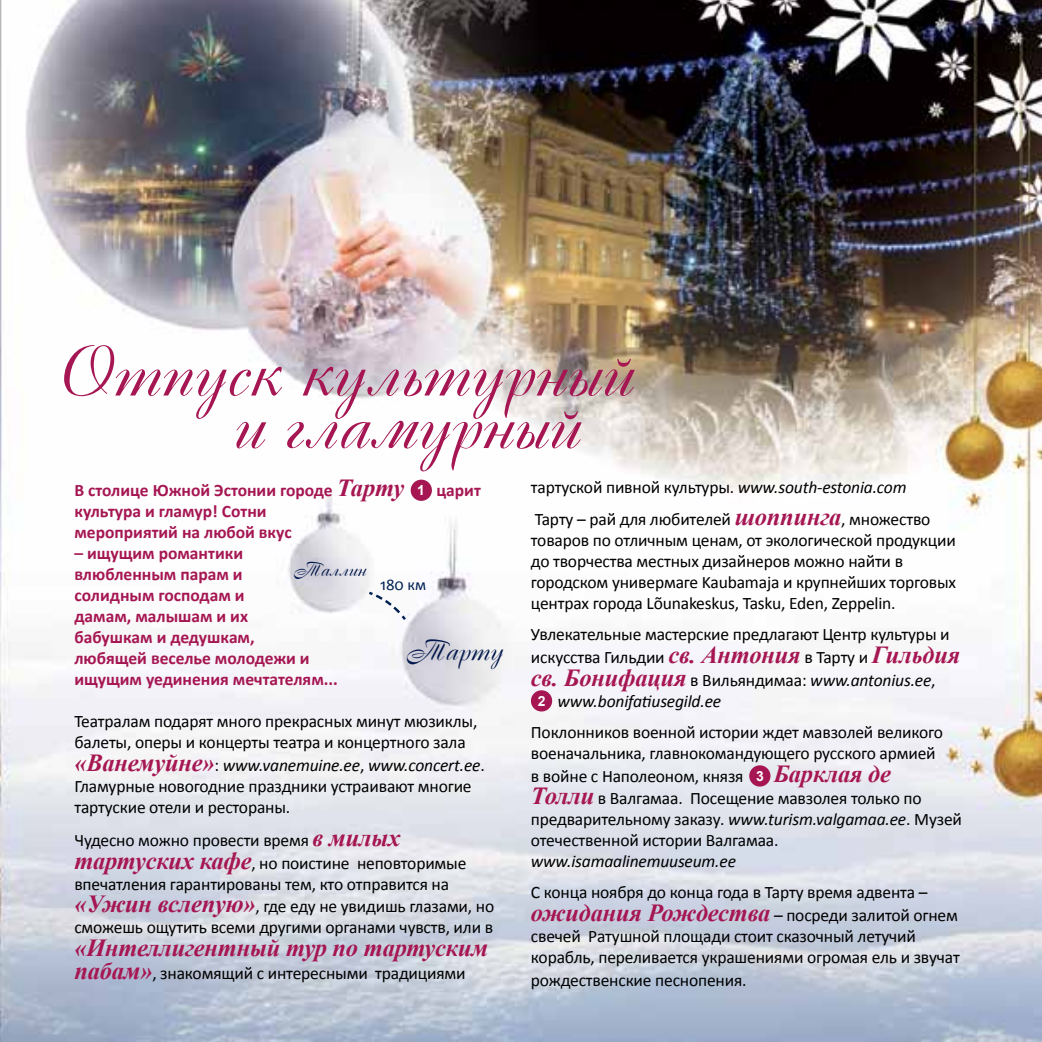
<style>
.page{position:relative;width:1042px;height:1042px;background:#fff}
.page>*{position:absolute;margin:0;border:0;box-sizing:border-box;transform-origin:0 0}
.t1{font:70px/52.5px "Cassandra";color:#a51652}
.t2{font:28px "Cassandra";color:#02184c}
.t3{font:italic 700 24.5px "Times New Roman";letter-spacing:-.01em;color:#a51652}
.t4{font:19.25px "Cassandra";color:#02184c}
.t5{font:17.5px/21px "Calibri";letter-spacing:-.01em;color:#000}
.t6{font:700 17.5px/21px "Calibri";color:#a51652}
.t7{font:italic 17.5px "Calibri";letter-spacing:-.01em;color:#000}
.t8{font:16.28px "Calibri";color:#002052}
.t9{font:700 14px "Arial";color:#fff}
.s1{font-family:"Times New Roman";font-style:italic;font-size:24.5px}
.s2{font-family:"Times New Roman";font-weight:700;font-style:italic;font-size:24.5px;color:#a51652}
.s3{font-style:italic}
</style>
<div class="page">
<img style="left:0;top:0;width:1042px;height:1042px">
<svg style="left:366px;top:590px;width:42px;height:33px"></svg>
<div style="left:411px;top:480px;width:21px;height:21px;background:#a51652;border-radius:50%"></div>
<div style="left:531px;top:690px;width:21px;height:21px;background:#a51652;border-radius:50%"></div>
<div style="left:749px;top:765px;width:21px;height:21px;background:#a51652;border-radius:50%"></div>
<h1 class="t1" style="left:232px;top:347px;width:402px;text-indent:-175px">Отпуск культурный и гламурный</h1>
<p class="t6" style="left:74px;top:479px;width:331px">В столице Южной Эстонии городе <span class="s1">Тарту</span></p>
<p class="t6" style="left:436px;top:479px;width:46px">царит</p>
<p class="t6" style="left:74px;top:500px;width:219px">культура и гламур! Сотни мероприятий на любой вкус</p>
<p class="t6" style="left:74px;top:542px;width:265px">– ищущим романтики влюбленным парам и<br>солидным господам и<br>дамам, малышам и их<br>бабушкам и дедушкам,<br>любящей веселье молодежи и ищущим уединения мечтателям...</p>
<p class="t5" style="left:74px;top:710px;width:404px">Театралам подарят много прекрасных минут мюзиклы, балеты, оперы и концерты театра и концертного зала</p>
<p class="t5" style="left:74px;top:754px;width:412px"><span class="s2">«Ванемуйне»</span>: <span class="s3">www.vanemuine.ee</span>, <span class="s3">www.concert.ee</span>.<br>Гламурные новогодние праздники устраивают многие тартуские отели и рестораны.</p>
<p class="t5" style="left:74px;top:828px;width:393px;line-height:22.8px">Чудесно можно провести время <span class="s2">в милых тартуских кафе</span>, но поистине неповторимые</p>
<p class="t5" style="left:74px;top:871px;width:421px;line-height:22.8px">впечатления гарантированы тем, кто отправится на <span class="s2">«Ужин вслепую»</span>, где еду не увидишь глазами, но</p>
<p class="t5" style="left:74px;top:916px;width:420px">сможешь ощутить всеми другими органами чувств, или в</p>
<h3 class="t3" style="left:74px;top:931px;width:415px">«Интеллигентный тур по тартуским</h3>
<p class="t5" style="left:74px;top:961px;width:393px"><span class="s2">пабам»</span>, знакомящий с интересными традициями</p>
<p class="t9" style="left:417px;top:481px;width:9px">1</p>
<p class="t4" style="left:294px;top:557px;width:74px">Таллин</p>
<p class="t8" style="left:380px;top:574px;width:47px">180 км</p>
<h2 class="t2" style="left:406px;top:632px;width:98px">Тарту</h2>
<p class="t5" style="left:531px;top:470px;width:401px;line-height:32.7px">тартуской пивной культуры. <span class="s3">www.south-estonia.com<br></span>Тарту – рай для любителей <span class="s2">шоппинга</span>, множество</p>
<p class="t5" style="left:531px;top:529px;width:427px">товаров по отличным ценам, от экологической продукции до творчества местных дизайнеров можно найти в городском универмаге Kaubamaja и крупнейших торговых центрах города Lõunakeskus, Tasku, Eden, Zeppelin.</p>
<p class="t5" style="left:531px;top:622px;width:431px;line-height:22.8px">Увлекательные мастерские предлагают Центр культуры и искусства Гильдии <span class="s2">св. Антония</span> в Тарту и <span class="s2">Гильдия св. Бонифация</span> в Вильяндимаа: <span class="s3">www.antonius.ee</span>,</p>
<p class="t7" style="left:557px;top:690px;width:165px">www.bonifatiusegild.ee</p>
<p class="t5" style="left:531px;top:721px;width:414px">Поклонников военной истории ждет мавзолей великого военачальника, главнокомандующего русского армией</p>
<p class="t5" style="left:531px;top:763px;width:392px;line-height:22.8px">в войне с Наполеоном, князя <span class="s2">Барклая де<br>Толли</span> в Валгамаа. Посещение мавзолея только по</p>
<p class="t5" style="left:531px;top:808px;width:432px">предварительному заказу. <span class="s3">www.turism.valgamaa.ee</span>. Музей отечественной истории Валгамаа.</p>
<p class="t7" style="left:531px;top:851px;width:207px">www.isamaalinemuuseum.ee</p>
<p class="t5" style="left:531px;top:880px;width:428px;line-height:22.8px">С конца ноября до конца года в Тарту время адвента – <span class="s2">ожидания Рождества</span> – посреди залитой огнем</p>
<p class="t5" style="left:531px;top:925px;width:430px">свечей Ратушной площади стоит сказочный летучий корабль, переливается украшениями огромая ель и звучат</p>
<p class="t5" style="left:531px;top:969px;width:217px">рождественские песнопения.</p>
<p class="t9" style="left:538px;top:691px;width:9px">2</p>
<p class="t9" style="left:756px;top:767px;width:9px">3</p>
</div>
